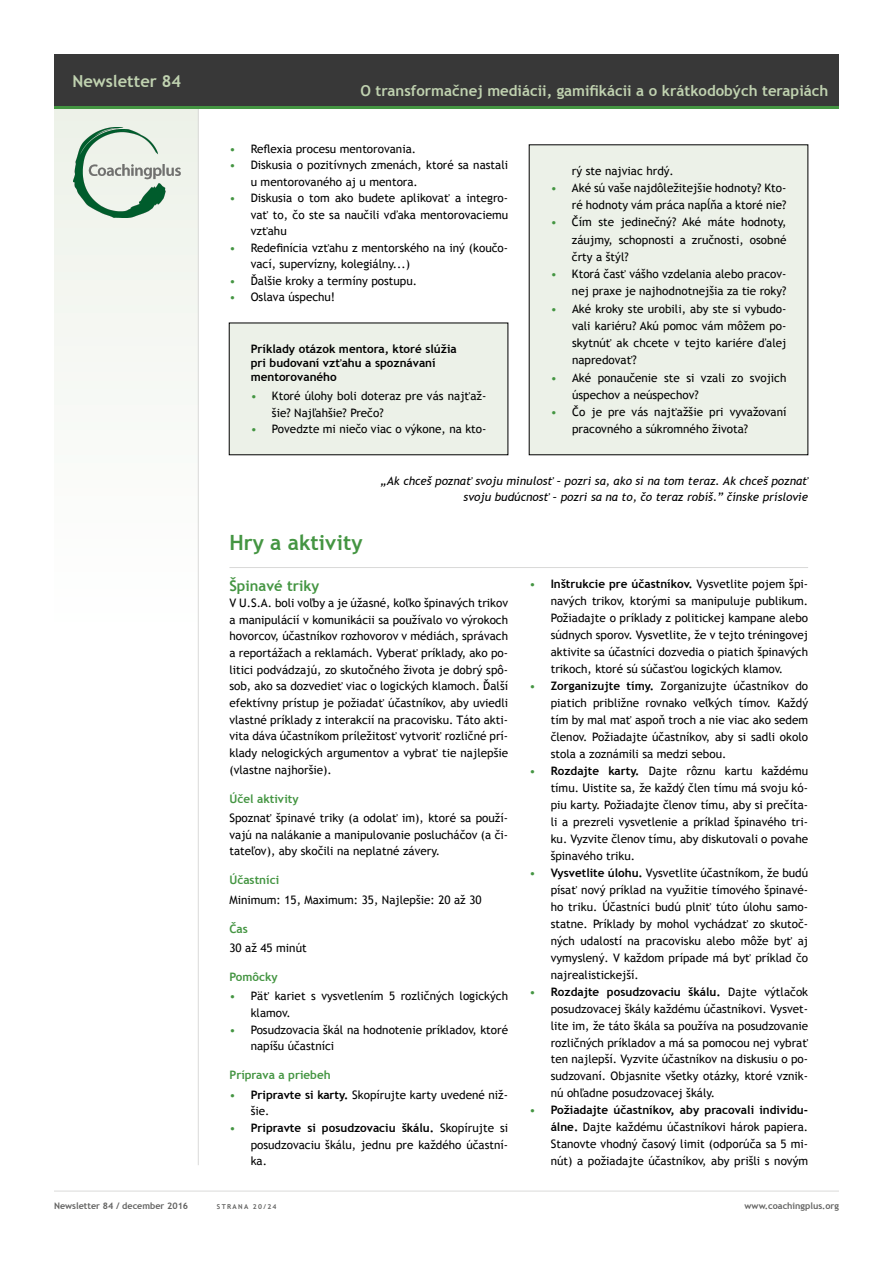
<style>
.page{position:relative;width:893px;height:1263px;background:#fff}
.page>*{position:absolute;margin:0;border:0;box-sizing:border-box;transform-origin:0 0}
.t1{font:700 21px "Trebuchet MS";color:#449542}
.t2{font:700 16.5px "Trebuchet MS";color:#c0d2b0}
.t3{font:700 15px "Trebuchet MS";color:#c0d2b0}
.t4{font:700 14.7px "Trebuchet MS";color:#449542}
.t5{font:11.7px/17px "Trebuchet MS";color:#000;text-align:justify}
.t6{font:italic 11.7px/16.5px "Trebuchet MS";color:#000;text-align:right}
.t7{font:700 11.7px/14.1px "Trebuchet MS";color:#000}
.t8{font:700 11.7px "Trebuchet MS";color:#449542}
.t9{font:700 9px "Trebuchet MS";color:#636362}
.t10{font:700 6.75px "Trebuchet MS";letter-spacing:.2em;color:#636362}
.s1{color:#449542}
.s2{font-weight:700}
</style>
<div class="page">
<div style="left:54px;top:106px;width:145px;height:525px;background:#f7f9f5"></div>
<hr style="left:54px;top:1191px;width:785px;height:1px;background:#dadad9">
<hr style="left:198px;top:108px;width:1px;height:1057px;background:#dadad9">
<div style="left:54px;top:54px;width:785px;height:53px;background:#383838"></div>
<hr style="left:54px;top:106px;width:785px;height:3px;background:#449542">
<img style="left:74px;top:127px;width:106px;height:91px">
<div style="left:529px;top:145px;width:279px;height:310px;background:#ecf1e8"></div>
<div style="left:229px;top:323px;width:279px;height:132px;background:#ecf1e8"></div>
<hr style="left:229px;top:567px;width:579px;height:1px;background:#dadad9">
<h2 class="t2" style="left:72px;top:70px;width:110px">Newsletter 84</h2>
<p class="t3" style="left:361px;top:81px;width:469px">O transformačnej mediácii, gamifikácii a o krátkodobých terapiách</p>
<p class="t5" style="left:229px;top:140px;width:188px"><span class="s1">•</span> Reflexia procesu mentorovania.</p>
<p class="t5" style="left:251px;top:157px;width:259px;line-height:16.5px;text-indent:-21px"><span class="s1">•</span> Diskusia o pozitívnych zmenách, ktoré sa nastali u mentorovaného aj u mentora.</p>
<p class="t5" style="left:251px;top:190px;width:259px;line-height:16.5px;text-indent:-21px"><span class="s1">•</span> Diskusia o tom ako budete aplikovať a integro&shy;vať to, čo ste sa naučili vďaka mentorovaciemu vzťahu</p>
<p class="t5" style="left:251px;top:240px;width:259px;line-height:16.5px;text-indent:-21px"><span class="s1">•</span> Redefinícia vzťahu z mentorského na iný (koučo&shy;vací, supervízny, kolegiálny...)</p>
<p class="t5" style="left:229px;top:272px;width:189px"><span class="s1">•</span> Ďalšie kroky a termíny postupu.</p>
<p class="t5" style="left:229px;top:289px;width:107px"><span class="s1">•</span> Oslava úspechu!</p>
<p class="t5" style="left:572px;top:162px;width:103px">rý ste najviac hrdý.</p>
<p class="t5" style="left:551px;top:179px;width:237px;text-align:right"><span class="s1">•</span> Aké sú vaše najdôležitejšie hodnoty? Kto&shy;ré hodnoty vám práca napĺňa a ktoré nie?</p>
<p class="t5" style="left:572px;top:214px;width:216px;text-indent:-21px"><span class="s1">•</span> Čím ste jedinečný? Aké máte hodnoty, záujmy, schopnosti a zručnosti, osobné črty a štýl?</p>
<p class="t5" style="left:551px;top:266px;width:237px;text-align:right"><span class="s1">•</span> Ktorá časť vášho vzdelania alebo pracov&shy;nej praxe je najhodnotnejšia za tie roky?</p>
<p class="t5" style="left:572px;top:300px;width:216px;text-indent:-21px"><span class="s1">•</span> Aké kroky ste urobili, aby ste si vybudo&shy;vali kariéru? Akú pomoc vám môžem po&shy;skytnúť ak chcete v tejto kariére ďalej napredovať?</p>
<p class="t5" style="left:572px;top:369px;width:216px;text-indent:-21px"><span class="s1">•</span> Aké ponaučenie ste si vzali zo svojich úspechov a neúspechov?</p>
<p class="t5" style="left:572px;top:403px;width:216px;text-indent:-21px"><span class="s1">•</span> Čo je pre vás najťažšie pri vyvažovaní pracovného a súkromného života?</p>
<p class="t7" style="left:251px;top:342px;width:208px">Príklady otázok mentora, ktoré slúžia pri budovaní vzťahu a spoznávaní mentorovaného</p>
<p class="t5" style="left:272px;top:388px;width:216px;line-height:16.5px;text-indent:-21px"><span class="s1">•</span> Ktoré úlohy boli doteraz pre vás najťaž&shy;šie? Najľahšie? Prečo?</p>
<p class="t5" style="left:251px;top:421px;width:237px"><span class="s1">•</span> Povedzte mi niečo viac o výkone, na kto-</p>
<p class="t6" style="left:381px;top:472px;width:429px">„Ak chceš poznať svoju minulosť – pozri sa, ako si na tom teraz. Ak chceš poznať svoju budúcnosť – pozri sa na to, čo teraz robíš.” čínske príslovie</p>
<h1 class="t1" style="left:229px;top:530px;width:135px">Hry a aktivity</h1>
<p class="t4" style="left:229px;top:576px;width:91px">Špinavé triky</p>
<p class="t5" style="left:229px;top:595px;width:280px">V U.S.A. boli voľby a je úžasné, koľko špinavých trikov a manipulácií v komunikácii sa používalo vo výrokoch hovorcov, účastníkov rozhovorov v médiách, správach a reportážach a reklamách. Vyberať príklady, ako po&shy;litici podvádzajú, zo skutočného života je dobrý spô&shy;sob, ako sa dozvedieť viac o logických klamoch. Ďalší efektívny prístup je požiadať účastníkov, aby uviedli vlastné príklady z interakcií na pracovisku. Táto akti&shy;vita dáva účastníkom príležitosť vytvoriť rozličné prí&shy;klady nelogických argumentov a vybrať tie najlepšie (vlastne najhoršie).</p>
<p class="t8" style="left:229px;top:791px;width:71px">Účel aktivity</p>
<p class="t5" style="left:229px;top:810px;width:280px">Spoznať špinavé triky (a odolať im), ktoré sa použí&shy;vajú na nalákanie a manipulovanie poslucháčov (a či&shy;tateľov), aby skočili na neplatné závery.</p>
<p class="t8" style="left:229px;top:873px;width:51px">Účastníci</p>
<p class="t5" style="left:229px;top:891px;width:254px">Minimum: 15, Maximum: 35, Najlepšie: 20 až 30</p>
<p class="t8" style="left:229px;top:921px;width:20px">Čas</p>
<p class="t5" style="left:229px;top:939px;width:79px">30 až 45 minút</p>
<p class="t8" style="left:229px;top:969px;width:50px">Pomôcky</p>
<p class="t5" style="left:251px;top:988px;width:259px;text-indent:-21px"><span class="s1">•</span> Päť kariet s vysvetlením 5 rozličných logických klamov.</p>
<p class="t5" style="left:251px;top:1021px;width:259px;text-indent:-21px"><span class="s1">•</span> Posudzovacia škál na hodnotenie príkladov, ktoré napíšu účastníci</p>
<p class="t8" style="left:229px;top:1068px;width:103px">Príprava a priebeh</p>
<p class="t5" style="left:251px;top:1086px;width:259px;text-indent:-21px"><span class="s1">•</span> <span class="s2">Pripravte si karty.</span> Skopírujte karty uvedené niž&shy;šie.</p>
<p class="t5" style="left:251px;top:1119px;width:259px;text-indent:-21px"><span class="s1">•</span> <span class="s2">Pripravte si posudzovaciu škálu.</span> Skopírujte si posudzovaciu škálu, jednu pre každého účastní&shy;ka.</p>
<p class="t5" style="left:551px;top:576px;width:259px;text-indent:-21px"><span class="s1">•</span> <span class="s2">Inštrukcie pre účastníkov.</span> Vysvetlite pojem špi&shy;navých trikov, ktorými sa manipuluje publikum.<br>Požiadajte o príklady z politickej kampane alebo súdnych sporov. Vysvetlite, že v tejto tréningovej aktivite sa účastníci dozvedia o piatich špinavých trikoch, ktoré sú súčasťou logických klamov.</p>
<p class="t5" style="left:551px;top:678px;width:259px;text-indent:-21px"><span class="s1">•</span> <span class="s2">Zorganizujte tímy.</span> Zorganizujte účastníkov do piatich približne rovnako veľkých tímov. Každý tím by mal mať aspoň troch a nie viac ako sedem členov. Požiadajte účastníkov, aby si sadli okolo stola a zoznámili sa medzi sebou.</p>
<p class="t5" style="left:551px;top:762px;width:259px;text-indent:-21px"><span class="s1">•</span> <span class="s2">Rozdajte karty.</span> Dajte rôznu kartu každému tímu. Uistite sa, že každý člen tímu má svoju kó&shy;piu karty. Požiadajte členov tímu, aby si prečíta&shy;li a prezreli vysvetlenie a príklad špinavého tri&shy;ku. Vyzvite členov tímu, aby diskutovali o povahe špinavého triku.</p>
<p class="t5" style="left:551px;top:864px;width:259px;text-indent:-21px"><span class="s1">•</span> <span class="s2">Vysvetlite úlohu.</span> Vysvetlite účastníkom, že budú písať nový príklad na využitie tímového špinavé&shy;ho triku. Účastníci budú plniť túto úlohu samo&shy;statne. Príklady by mohol vychádzať zo skutoč&shy;ných udalostí na pracovisku alebo môže byť aj vymyslený. V každom prípade má byť príklad čo najrealistickejší.</p>
<p class="t5" style="left:551px;top:983px;width:259px;text-indent:-21px"><span class="s1">•</span> <span class="s2">Rozdajte posudzovaciu škálu.</span> Dajte výtlačok posudzovacej škály každému účastníkovi. Vysvet&shy;lite im, že táto škála sa používa na posudzovanie rozličných príkladov a má sa pomocou nej vybrať ten najlepší. Vyzvite účastníkov na diskusiu o po&shy;sudzovaní. Objasnite všetky otázky, ktoré vznik&shy;nú ohľadne posudzovacej škály.</p>
<p class="t5" style="left:551px;top:1102px;width:259px;text-indent:-21px"><span class="s1">•</span> <span class="s2">Požiadajte účastníkov, aby pracovali individu&shy;álne.</span> Dajte každému účastníkovi hárok papiera.<br>Stanovte vhodný časový limit (odporúča sa 5 mi&shy;nút) a požiadajte účastníkov, aby prišli s novým</p>
<p class="t9" style="left:54px;top:1200px;width:136px">Newsletter 84 / december 2016</p>
<p class="t10" style="left:217px;top:1202px;width:61px">strana 20/24</p>
<p class="t9" style="left:745px;top:1200px;width:96px">www.coachingplus.org</p>
</div>
